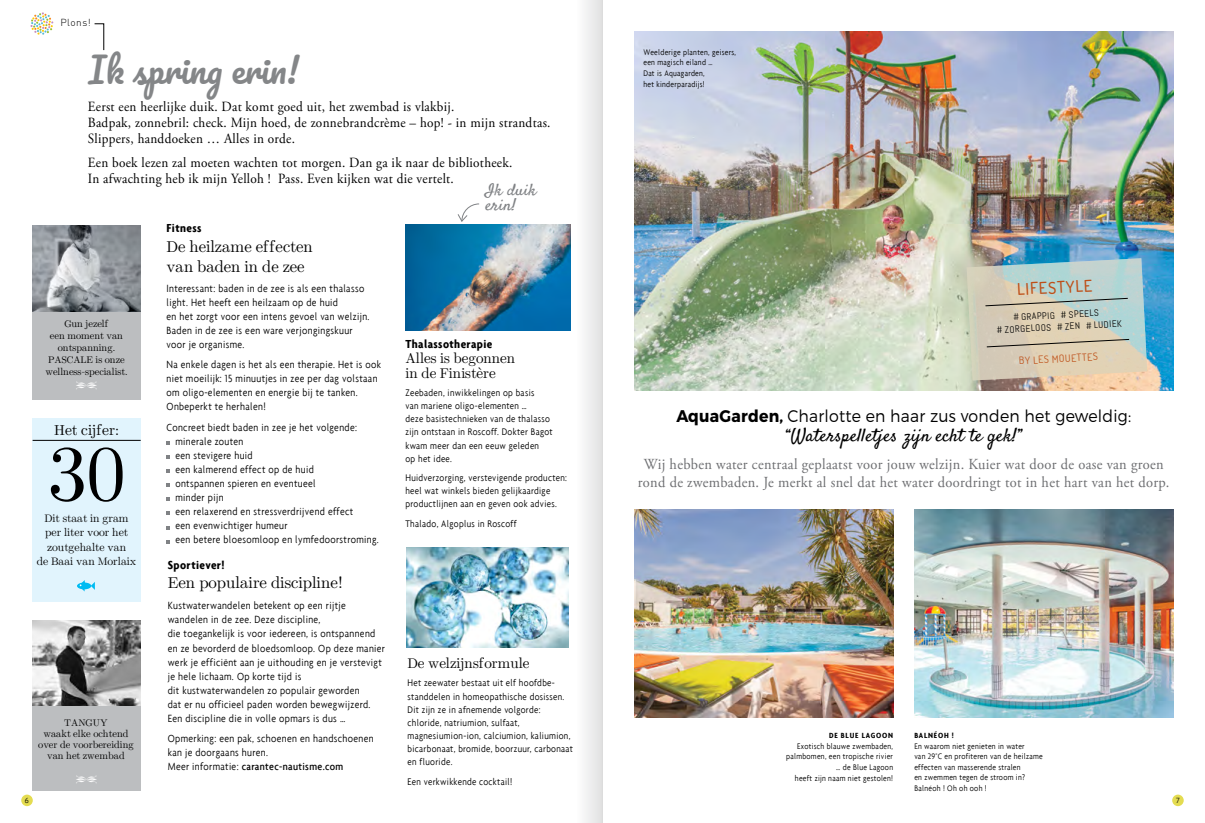
<style>
.page{position:relative;width:1205px;height:823px;background:#fff}
.page>*{position:absolute;margin:0;border:0;box-sizing:border-box;transform-origin:0 0}
.t1{font:77.5px "Symbola";color:#000}
.t2{font:34.88px "Pacifico";color:#848688}
.t3{font:18.12px "Satisfy";color:#000;scale:1.05 1}
.t4{font:300 16.88px "Montserrat";letter-spacing:.015em;color:#000;scale:.93 1}
.t5{font:16.25px/15px "Satisfy";color:#808285;scale:1.08 1}
.t6{font:500 16.25px "Dosis";color:#be4f18}
.t7{font:16.25px "Symbola";color:#000}
.t8{font:15.25px/17.5px "Adobe Garamond Pro";letter-spacing:.02em;color:#6d6e71;text-align:center;scale:.94 1}
.t9{font:14.5px "Symbola";color:#000}
.t10{font:14px/15.9px "Adobe Garamond Pro";letter-spacing:.02em;color:#000;scale:.94 1}
.t11{font:700 condensed 12.5px "Agenda";letter-spacing:.03em;color:#000;scale:1.06 1}
.t12{font:300 condensed 11.25px/14px "Agenda";letter-spacing:.03em;color:#000;scale:1.06 1}
.t13{font:11.25px "Symbola";color:#000}
.t14{font:300 condensed 10.25px/13.1px "Agenda";letter-spacing:.03em;color:#000;scale:1.06 1}
.t15{font:10px "Symbola";color:#000}
.t16{font:10px "Dosis";color:#be4f18}
.t17{font:300 10px "DIN";letter-spacing:.055em;color:#000}
.t18{font:9.38px/11.9px "Abel";color:#000;text-align:center}
.t19{font:300 condensed 8.75px/10.6px "Agenda";letter-spacing:.03em;color:#000;scale:1.06 1}
.t20{font:300 8.12px "Agenda";color:#000}
.t21{font:700 condensed 8px "Agenda";letter-spacing:.09em;color:#000;scale:1.06 1}
.s1{font-weight:500}
.s2{font-weight:700}
</style>
<div class="page">
<div style="left:32px;top:418px;width:108px;height:183px;background:#e1f4fd"></div>
<img style="left:33px;top:225px;width:108px;height:86px">
<img style="left:33px;top:620px;width:108px;height:86px">
<div style="left:33px;top:311px;width:108px;height:88px;background:#bcbec0"></div>
<div style="left:33px;top:706px;width:108px;height:84px;background:#bcbec0"></div>
<img style="left:407px;top:547px;width:162px;height:99px">
<svg style="left:31px;top:12px;width:22px;height:23px"></svg>
<img style="left:405px;top:225px;width:165px;height:105px">
<img style="left:634px;top:32px;width:539px;height:358px">
<svg style="left:966px;top:258px;width:181px;height:122px;background:#c5cabc"></svg>
<img style="left:634px;top:509px;width:259px;height:208px">
<img style="left:914px;top:509px;width:259px;height:208px">
<div style="left:21px;top:794px;width:12px;height:11px;background:#e4dc51;border-radius:50%"></div>
<div style="left:1172px;top:794px;width:11px;height:11px;background:#e4dc51;border-radius:50%"></div>
<svg style="left:77px;top:582px;width:14px;height:7px"></svg>
<svg style="left:91px;top:582px;width:4px;height:7px"></svg>
<svg style="left:80px;top:580px;width:5px;height:11px"></svg>
<div style="left:577px;top:0;width:25px;height:822px;background:linear-gradient(to bottom,#efeff0,#efeff0)"></div>
<svg style="left:167px;top:483px;width:3px;height:4px"></svg>
<svg style="left:167px;top:497px;width:3px;height:4px"></svg>
<svg style="left:167px;top:511px;width:3px;height:4px"></svg>
<hr style="left:33px;top:440px;width:108px;height:1px;background:#000">
<svg style="left:94px;top:24px;width:10px;height:26px"></svg>
<svg style="left:457px;top:203px;width:22px;height:19px"></svg>
<p class="t17" style="left:60px;top:18px;width:32px">Plons!</p>
<h2 class="t2" style="left:89px;top:52px;width:212px">Ik spring erin!</h2>
<p class="t10" style="left:88px;top:99px;width:494px">Eerst een heerlijke duik. Dat komt goed uit, het zwembad is vlakbij.<br>Badpak, zonnebril: check. Mijn hoed, de zonnebrandcrème – hop! - in mijn strandtas.<br>Slippers, handdoeken … Alles in orde.</p>
<p class="t10" style="left:88px;top:155px;width:453px">Een boek lezen zal moeten wachten tot morgen. Dan ga ik naar de bibliotheek.<br>In afwachting heb ik mijn Yelloh ! Pass. Even kijken wat die vertelt.</p>
<h3 class="t5" style="left:485px;top:184px;width:49px">Ik duik erin!</h3>
<p class="t15" style="left:102px;top:318px;width:4px">●</p>
<p class="t15" style="left:94px;top:330px;width:30px">■▼ ❖ ■</p>
<p class="t15" style="left:58px;top:342px;width:51px">□■▼▲ ■■ ■</p>
<p class="t15" style="left:98px;top:354px;width:19px">▲ □■</p>
<p class="t15" style="left:58px;top:366px;width:33px">●●■ ▲▲ ▲</p>
<p class="t15" style="left:112px;top:366px;width:15px">●▲▼</p>
<h1 class="t1" style="left:48px;top:428px;width:53px">✓▼ ▲▼ ▼ ■</h1>
<p class="t13" style="left:64px;top:525px;width:42px">● ▼ ❖□□</p>
<p class="t13" style="left:52px;top:540px;width:18px">□◆▼</p>
<p class="t13" style="left:92px;top:540px;width:36px">●▼ ❖ ■</p>
<p class="t13" style="left:76px;top:554px;width:46px">❖■ □●</p>
<p class="t15" style="left:93px;top:727px;width:31px">□ ▼■</p>
<p class="t15" style="left:73px;top:738px;width:17px">❖□□</p>
<p class="t15" style="left:123px;top:738px;width:7px">■</p>
<p class="t11" style="left:167px;top:223px;width:34px">Fitness</p>
<h3 class="t7" style="left:210px;top:237px;width:6px">●</h3>
<p class="t12" style="left:167px;top:281px;width:193px">Interessant: baden in de zee is als een thalasso light. Het heeft een heilzaam op de huid<br>en het zorgt voor een intens gevoel van welzijn.<br>Baden in de zee is een ware verjongingskuur voor je organisme.</p>
<p class="t12" style="left:167px;top:358px;width:204px">Na enkele dagen is het als een therapie. Het is ook niet moeilijk: 15 minuutjes in zee per dag volstaan om oligo-elementen en energie bij te tanken.<br>Onbeperkt te herhalen!</p>
<p class="t12" style="left:175px;top:420px;width:193px;text-indent:-9px">Concreet biedt baden in zee je het volgende: minerale zouten<br>een stevigere huid<br>een kalmerend effect op de huid<br>ontspannen spieren en eventueel<br>minder pijn<br>een relaxerend en stressverdrijvend effect<br>een evenwichtiger humeur<br>een betere bloesomloop en lymfedoorstroming.</p>
<p class="t11" style="left:168px;top:559px;width:55px">Sportiever!</p>
<h3 class="t7" style="left:186px;top:573px;width:56px">■ □ ◆●</h3>
<h3 class="t7" style="left:285px;top:573px;width:47px">▲ ●■</h3>
<p class="t12" style="left:168px;top:599px;width:207px">Kustwaterwandelen betekent op een rijtje wandelen in de zee. Deze discipline,<br>die toegankelijk is voor iedereen, is ontspannend en ze bevorderd de bloedsomloop. Op deze manier werk je efficiënt aan je uithouding en je verstevigt je hele lichaam. Op korte tijd is<br>dit kustwaterwandelen zo populair geworden<br>dat er nu officieel paden worden bewegwijzerd.<br>Een discipline die in volle opmars is dus …</p>
<p class="t12" style="left:168px;top:732px;width:196px">Opmerking: een pak, schoenen en handschoenen kan je doorgaans huren.<br>Meer informatie: <span class="s1">carantec-nautisme.com</span></p>
<p class="t11" style="left:405px;top:338px;width:83px">Thalassotherapie</p>
<p class="t9" style="left:416px;top:349px;width:35px">●● ▲ ▲</p>
<p class="t9" style="left:476px;top:349px;width:41px">□■■ ■</p>
<p class="t9" style="left:409px;top:364px;width:10px">■</p>
<p class="t9" style="left:453px;top:364px;width:32px">■ ▲▼➔</p>
<p class="t14" style="left:405px;top:386px;width:140px">Zeebaden, inwikkelingen op basis<br>van mariene oligo-elementen …<br>deze basistechnieken van de thalasso zijn ontstaan in Roscoff. Dokter Bagot kwam meer dan een eeuw geleden<br>op het idee.</p>
<p class="t14" style="left:405px;top:471px;width:154px">Huidverzorging, verstevigende producten: heel wat winkels bieden gelijkaardige productlijnen aan en geven ook advies.</p>
<p class="t14" style="left:405px;top:517px;width:106px">Thalado, Algoplus in Roscoff</p>
<p class="t9" style="left:446px;top:654px;width:47px">● ■▲□</p>
<p class="t14" style="left:407px;top:676px;width:158px">Het zeewater bestaat uit elf hoofdbe&shy;standdelen in homeopathische dosissen.<br>Dit zijn ze in afnemende volgorde: chloride, natriumion, sulfaat, magnesiumion-ion, calciumion, kaliumion, bicarbonaat, bromide, boorzuur, carbonaat en fluoride.</p>
<p class="t14" style="left:407px;top:775px;width:100px">Een verkwikkende cocktail!</p>
<p class="t19" style="left:643px;top:47px;width:89px">Weelderige planten, geisers, een magisch eiland …<br>Dat is Aquagarden,<br>het kinderparadijs!</p>
<h3 class="t6" style="left:1016px;top:278px;width:77px;rotate:-3deg">LIFESTYLE</h3>
<p class="t18" style="left:996px;top:312px;width:127px;rotate:-3deg"># GRAPPIG # SPEELS<br># ZORGELOOS # ZEN # LUDIEK</p>
<p class="t16" style="left:1019px;top:354px;width:80px;rotate:-3deg">BY LES MOUETTES</p>
<h3 class="t4" style="left:676px;top:406px;width:490px"><span class="s2">AquaGarden,</span> Charlotte en haar zus vonden het geweldig:</h3>
<h3 class="t3" style="left:785px;top:424px;width:227px">“Waterspelletjes zijn echt te gek!”</h3>
<h3 class="t8" style="left:638px;top:456px;width:567px">Wij hebben water centraal geplaatst voor jouw welzijn. Kuier wat door de oase van groen rond de zwembaden. Je merkt al snel dat het water doordringt tot in het hart van het dorp.</h3>
<p class="t21" style="left:829px;top:731px;width:62px">DE BLUE LAGOON</p>
<p class="t19" style="left:786px;top:740px;width:102px;text-align:right">Exotisch blauwe zwembaden, palmbomen, een tropische rivier … de Blue Lagoon<br>heeft zijn naam niet gestolen!</p>
<p class="t21" style="left:914px;top:731px;width:39px">BALNÉOH !</p>
<p class="t19" style="left:914px;top:740px;width:123px">En waarom niet genieten in water<br>van 29°C en profiteren van de heilzame effecten van masserende stralen<br>en zwemmen tegen de stroom in?<br>Balnéoh ! Oh oh ooh !</p>
<p class="t20" style="left:25px;top:796px;width:6px">6</p>
<p class="t20" style="left:1176px;top:796px;width:5px">7</p>
</div>
